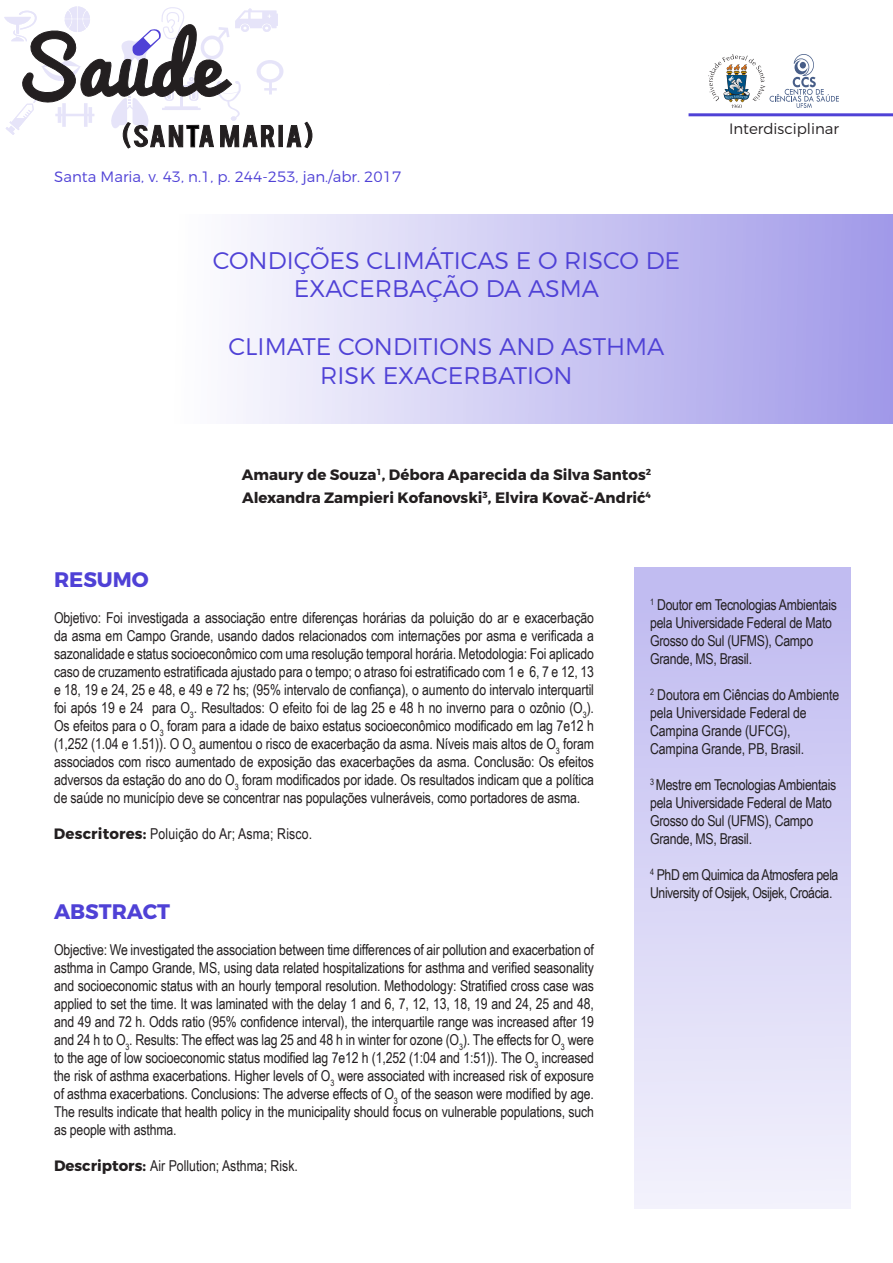
<style>
.page{position:relative;width:893px;height:1263px;background:#fff}
.page>*{position:absolute;margin:0;border:0;box-sizing:border-box;transform-origin:0 0}
.t1{font:300 24px/28.8px "Montserrat";color:#4f41d6;text-align:center}
.t2{font:700 21px "Montserrat";color:#4f41d6}
.t3{font:15px/18px "Arial Narrow";letter-spacing:-.02em;color:#231f20}
.t4{font:700 15px/22.5px "Montserrat";color:#231f20}
.t5{font:300 15px "Montserrat";color:#4f41d6}
.t6{font:15px "Arial Narrow";color:#231f20}
.t7{font:15px "Arial Narrow";letter-spacing:.01em;color:#231f20}
.t8{font:300 15px "Montserrat";color:#231f20}
.s1{font-family:"Montserrat";font-weight:700}
</style>
<div class="page">
<div style="left:634px;top:567px;width:216px;height:642px;background:linear-gradient(to bottom,#beb9f0,#f3f2fc)"></div>
<div style="left:0;top:214px;width:893px;height:210px;background:linear-gradient(to right,#fff,#a49ce9)"></div>
<hr style="left:688px;top:113px;width:205px;height:3px;background:#4f41d6">
<svg style="left:708px;top:54px;width:131px;height:54px"></svg>
<svg style="left:4px;top:6px;width:309px;height:142px"></svg>
<p class="t5" style="left:54px;top:167px;width:348px">Santa Maria, v. 43, n.1, p. 244-253, jan./abr. 2017</p>
<h1 class="t1" style="left:213px;top:245px;width:469px">CONDIÇÕES CLIMÁTICAS E O RISCO DE<br>EXACERBAÇÃO DA ASMA</h1>
<h1 class="t1" style="left:228px;top:332px;width:438px">CLIMATE CONDITIONS AND ASTHMA<br>RISK EXACERBATION</h1>
<p class="t4" style="left:242px;top:464px;width:411px">Amaury de Souza<sup>1</sup>, Débora Aparecida da Silva Santos<sup>2<br></sup>Alexandra Zampieri Kofanovski<sup>3</sup>, Elvira Kovač-Andrić<sup>4</sup></p>
<p class="t8" style="left:729px;top:119px;width:112px">Interdisciplinar</p>
<h2 class="t2" style="left:54px;top:566px;width:96px">RESUMO</h2>
<p class="t3" style="left:54px;top:608px;width:542px;text-align:justify">Objetivo: Foi investigada a associação entre diferenças horárias da poluição do ar e exacerbação da asma em Campo Grande, usando dados relacionados com internações por asma e verificada a sazonalidade e status socioeconômico com uma resolução temporal horária. Metodologia: Foi aplicado caso de cruzamento estratificada ajustado para o tempo; o atraso foi estratificado com 1 e 6, 7 e 12, 13 e 18, 19 e 24, 25 e 48, e 49 e 72 hs; (95% intervalo de confiança), o aumento do intervalo interquartil foi após 19 e 24 para O<sub>3</sub>. Resultados: O efeito foi de lag 25 e 48 h no inverno para o ozônio (O<sub>3</sub>).<br>Os efeitos para o O<sub>3</sub> foram para a idade de baixo estatus socioeconômico modificado em lag 7e12 h (1,252 (1.04 e 1.51)). O O<sub>3</sub> aumentou o risco de exacerbação da asma. Níveis mais altos de O<sub>3</sub> foram associados com risco aumentado de exposição das exacerbações da asma. Conclusão: Os efeitos adversos da estação do ano do O<sub>3</sub> foram modificados por idade. Os resultados indicam que a política de saúde no município deve se concentrar nas populações vulneráveis, como portadores de asma.</p>
<p class="t7" style="left:54px;top:823px;width:260px"><span class="s1">Descritores:</span> Poluição do Ar; Asma; Risco.</p>
<h2 class="t2" style="left:54px;top:898px;width:118px">ABSTRACT</h2>
<p class="t3" style="left:54px;top:940px;width:542px;text-align:justify">Objective: We investigated the association between time differences of air pollution and exacerbation of asthma in Campo Grande, MS, using data related hospitalizations for asthma and verified seasonality and socioeconomic status with an hourly temporal resolution. Methodology: Stratified cross case was applied to set the time. It was laminated with the delay 1 and 6, 7, 12, 13, 18, 19 and 24, 25 and 48, and 49 and 72 h. Odds ratio (95% confidence interval), the interquartile range was increased after 19 and 24 h to O<sub>3</sub>. Results: The effect was lag 25 and 48 h in winter for ozone (O<sub>3</sub>). The effects for O<sub>3</sub> were to the age of low socioeconomic status modified lag 7e12 h (1,252 (1:04 and 1:51)). The O<sub>3</sub> increased the risk of asthma exacerbations. Higher levels of O<sub>3</sub> were associated with increased risk of exposure of asthma exacerbations. Conclusions: The adverse effects of O<sub>3</sub> of the season were modified by age.<br>The results indicate that health policy in the municipality should focus on vulnerable populations, such as people with asthma.</p>
<p class="t6" style="left:54px;top:1154px;width:245px"><span class="s1">Descriptors:</span> Air Pollution; Asthma; Risk.</p>
<p class="t3" style="left:650px;top:595px;width:188px"><sup>1</sup> Doutor em Tecnologias Ambientais pela Universidade Federal de Mato<br>Grosso do Sul (UFMS), Campo<br>Grande, MS, Brasil.</p>
<p class="t3" style="left:650px;top:685px;width:190px"><sup>2</sup> Doutora em Ciências do Ambiente pela Universidade Federal de<br>Campina Grande (UFCG),<br>Campina Grande, PB, Brasil.</p>
<p class="t3" style="left:650px;top:775px;width:188px"><sup>3</sup> Mestre em Tecnologias Ambientais pela Universidade Federal de Mato<br>Grosso do Sul (UFMS), Campo<br>Grande, MS, Brasil.</p>
<p class="t3" style="left:650px;top:865px;width:190px"><sup>4</sup> PhD em Quimica da Atmosfera pela<br>University of Osijek, Osijek, Croácia.</p>
</div>
